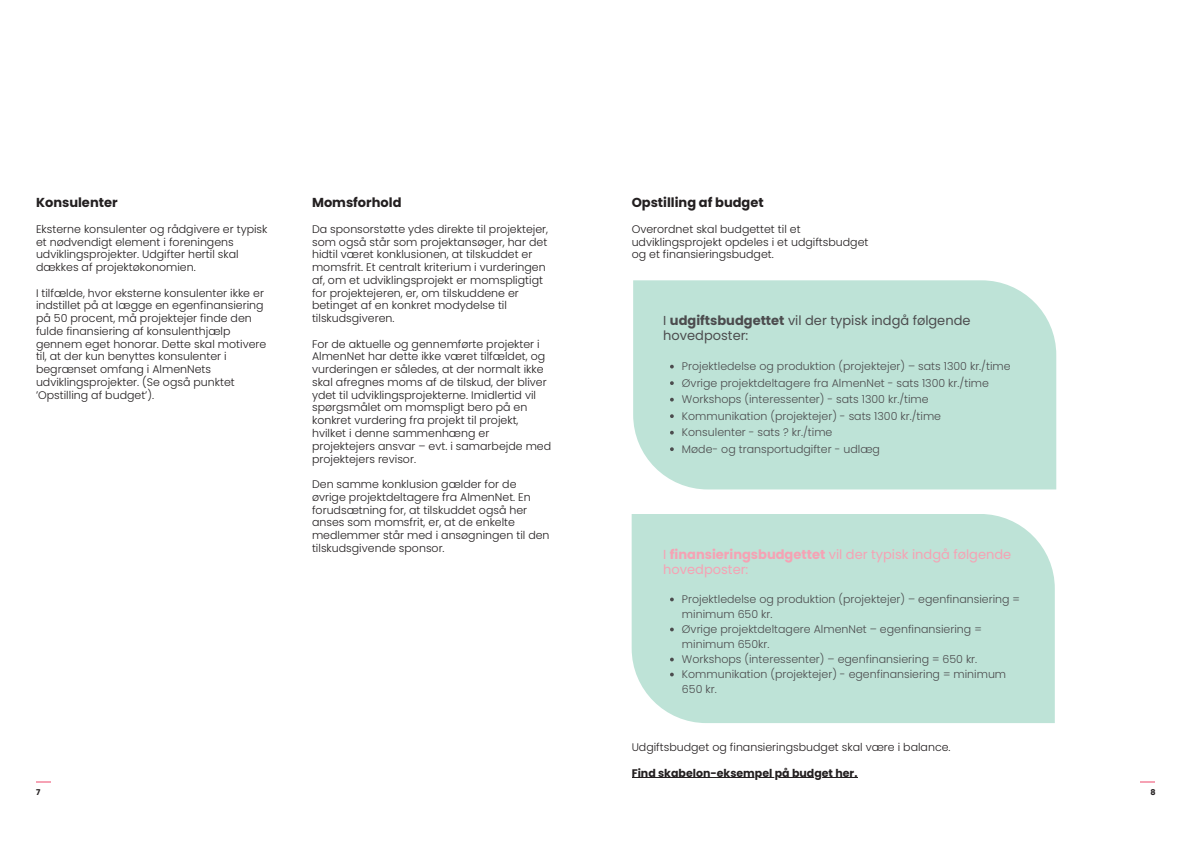
<style>
.page{position:relative;width:1191px;height:843px;background:#fff}
.page>*{position:absolute;margin:0;border:0;box-sizing:border-box;transform-origin:0 0}
.t1{font:13px/15px "Poppins";color:#f6a2b4}
.t2{font:13px/15px "Poppins";color:#4c4c4e}
.t3{font:700 13px "Poppins";color:#231f20}
.t4{font:300 11px/12.8px "Poppins";color:#231f20}
.t5{font:300 11px/15px "Poppins";color:#4c4c4e}
.t6{font:700 11px "Poppins";color:#231f20}
.t7{font:700 8px "Poppins";color:#231f20}
.s1{font-weight:700}
</style>
<div class="page">
<svg style="left:36px;top:781px;width:14px;height:1px"></svg>
<div style="left:631px;top:514px;width:423px;height:208px;background:#bee3d7"></div>
<div style="left:633px;top:280px;width:423px;height:209px;background:#bee3d7"></div>
<svg style="left:1140px;top:781px;width:14px;height:1px"></svg>
<svg style="left:670px;top:364px;width:3px;height:4px"></svg>
<svg style="left:670px;top:381px;width:3px;height:4px"></svg>
<svg style="left:670px;top:397px;width:3px;height:4px"></svg>
<svg style="left:670px;top:414px;width:3px;height:4px"></svg>
<svg style="left:670px;top:430px;width:3px;height:4px"></svg>
<svg style="left:670px;top:447px;width:3px;height:4px"></svg>
<svg style="left:670px;top:597px;width:3px;height:4px"></svg>
<svg style="left:670px;top:627px;width:3px;height:4px"></svg>
<svg style="left:670px;top:657px;width:3px;height:4px"></svg>
<svg style="left:670px;top:672px;width:3px;height:4px"></svg>
<hr style="left:631px;top:777px;width:226px;height:1px;background:#231f20">
<p class="t3" style="left:36px;top:193px;width:83px">Konsulenter</p>
<p class="t4" style="left:36px;top:222px;width:233px">Eksterne konsulenter og rådgivere er typisk et nødvendigt element i foreningens udviklingsprojekter. Udgifter hertil skal dækkes af projektøkonomien.</p>
<p class="t4" style="left:36px;top:286px;width:232px">I tilfælde, hvor eksterne konsulenter ikke er indstillet på at lægge en egenfinansiering på 50 procent, må projektejer finde den fulde finansiering af konsulenthjælp gennem eget honorar. Dette skal motivere til, at der kun benyttes konsulenter i begrænset omfang i AlmenNets udviklingsprojekter. (Se også punktet ’Opstilling af budget’).</p>
<p class="t3" style="left:312px;top:193px;width:91px">Momsforhold</p>
<p class="t4" style="left:312px;top:222px;width:237px">Da sponsorstøtte ydes direkte til projektejer, som også står som projektansøger, har det hidtil været konklusionen, at tilskuddet er momsfrit. Et centralt kriterium i vurderingen af, om et udviklingsprojekt er momspligtigt for projektejeren, er, om tilskuddene er betinget af en konkret modydelse til tilskudsgiveren.</p>
<p class="t4" style="left:312px;top:337px;width:241px">For de aktuelle og gennemførte projekter i AlmenNet har dette ikke været tilfældet, og vurderingen er således, at der normalt ikke skal afregnes moms af de tilskud, der bliver ydet til udviklingsprojekterne. Imidlertid vil spørgsmålet om momspligt bero på en konkret vurdering fra projekt til projekt, hvilket i denne sammenhæng er projektejers ansvar – evt. i samarbejde med projektejers revisor.</p>
<p class="t4" style="left:312px;top:477px;width:239px">Den samme konklusion gælder for de øvrige projektdeltagere fra AlmenNet. En forudsætning for, at tilskuddet også her anses som momsfrit, er, at de enkelte medlemmer står med i ansøgningen til den tilskudsgivende sponsor.</p>
<p class="t3" style="left:631px;top:193px;width:134px">Opstilling af budget</p>
<p class="t4" style="left:631px;top:222px;width:238px">Overordnet skal budgettet til et udviklingsprojekt opdeles i et udgiftsbudget og et finansieringsbudget.</p>
<p class="t2" style="left:663px;top:313px;width:309px">I <span class="s1">udgiftsbudgettet</span> vil der typisk indgå følgende hovedposter:</p>
<p class="t5" style="left:682px;top:358px;width:330px;line-height:16.5px">Projektledelse og produktion (projektejer) – sats 1300 kr./time Øvrige projektdeltagere fra AlmenNet - sats 1300 kr./time Workshops (interessenter) - sats 1300 kr./time Kommunikation (projektejer) - sats 1300 kr./time<br>Konsulenter - sats ? kr./time<br>Møde- og transportudgifter - udlæg</p>
<p class="t1" style="left:663px;top:546px;width:349px">I <span class="s1">finansieringsbudgettet</span> vil der typisk indgå følgende hovedposter:</p>
<p class="t5" style="left:682px;top:591px;width:339px">Projektledelse og produktion (projektejer) – egenfinansiering = minimum 650 kr.<br>Øvrige projektdeltagere AlmenNet – egenfinansiering = minimum 650kr.<br>Workshops (interessenter) – egenfinansiering = 650 kr.<br>Kommunikation (projektejer) - egenfinansiering = minimum 650 kr.</p>
<p class="t4" style="left:631px;top:740px;width:320px">Udgiftsbudget og finansieringsbudget skal være i balance.</p>
<p class="t6" style="left:631px;top:764px;width:227px">Find skabelon-eksempel på budget her.</p>
<p class="t7" style="left:36px;top:786px;width:6px">7</p>
<p class="t7" style="left:1150px;top:786px;width:7px">8</p>
</div>
